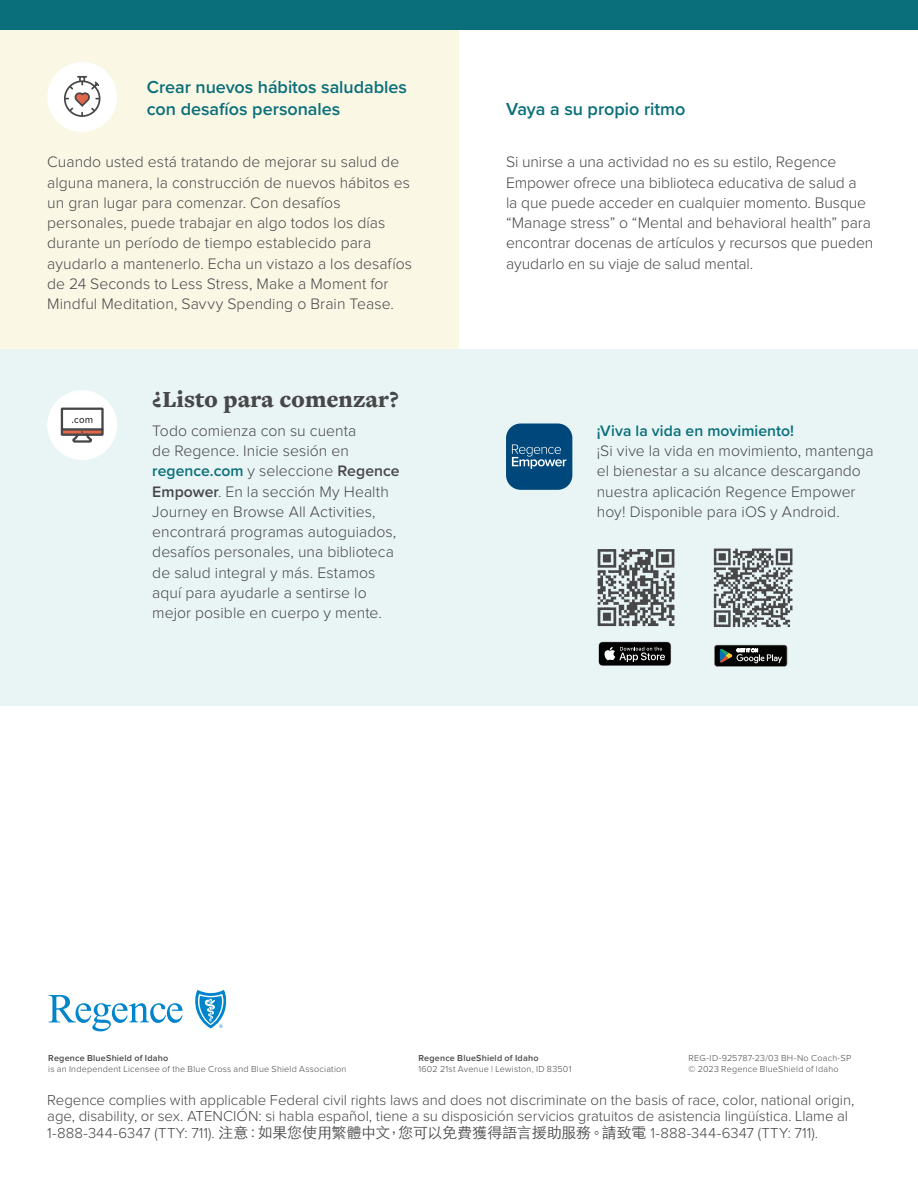
<style>
.page{position:relative;width:918px;height:1188px;background:#fff}
.page>*{position:absolute;margin:0;border:0;box-sizing:border-box;transform-origin:0 0}
.t1{font:900 24px "Freight Text Pro";color:#474749}
.t2{font:600 18px/21.6px "Proxima Nova";letter-spacing:-.005em;color:#0a6f7a}
.t3{font:300 15.75px/20.2px "Proxima Nova";letter-spacing:.005em;color:#474749}
.t4{font:600 15.75px "Proxima Nova";letter-spacing:.005em;color:#0a6f7a}
.t5{font:300 15px/16.5px "Proxima Nova";letter-spacing:-.005em;color:#474749}
.Legal_Licensee_6pt{font:300 9px/10.5px "Proxima Nova";letter-spacing:.025em;color:#474749}
.s1{font-weight:600;color:#0a6f7a}
.s2{font-weight:600}
.s3{font-family:"ST Heiti TC"}
</style>
<div class="page">
<div style="left:0;top:349px;width:918px;height:356px;background:#e9f5f5"></div>
<div style="left:0;top:29px;width:459px;height:320px;background:#fbf7e5"></div>
<div style="left:0;top:0;width:918px;height:29px;background:#0a6f7a"></div>
<div style="left:47px;top:62px;width:70px;height:70px;background:#fff;border-radius:50%"></div>
<svg style="left:64px;top:75px;width:37px;height:42px"></svg>
<div style="left:47px;top:390px;width:70px;height:70px;background:#fff;border-radius:50%"></div>
<svg style="left:60px;top:407px;width:44px;height:36px"></svg>
<img style="left:597px;top:549px;width:78px;height:78px">
<img style="left:713px;top:548px;width:80px;height:80px">
<svg style="left:598px;top:642px;width:73px;height:24px;background:#313131"></svg>
<svg style="left:714px;top:645px;width:73px;height:21px;background:#313330"></svg>
<div style="left:506px;top:424px;width:66px;height:66px;background:#00487b;border-radius:15px"></div>
<svg style="left:512px;top:444px;width:54px;height:25px"></svg>
<svg style="left:195px;top:990px;width:32px;height:38px"></svg>
<svg style="left:49px;top:995px;width:134px;height:36px"></svg>
<p class="t2" style="left:147px;top:76px;width:262px">Crear nuevos hábitos saludables con desafíos personales</p>
<p class="t2" style="left:506px;top:98px;width:181px">Vaya a su propio ritmo</p>
<p class="t3" style="left:47px;top:152px;width:366px">Cuando usted está tratando de mejorar su salud de alguna manera, la construcción de nuevos hábitos es un gran lugar para comenzar. Con desafíos personales, puede trabajar en algo todos los días durante un período de tiempo establecido para ayudarlo a mantenerlo. Echa un vistazo a los desafíos de 24 Seconds to Less Stress, Make a Moment for Mindful Meditation, Savvy Spending o Brain Tease.</p>
<p class="t3" style="left:506px;top:152px;width:369px">Si unirse a una actividad no es su estilo, Regence Empower ofrece una biblioteca educativa de salud a<br>la que puede acceder en cualquier momento. Busque “Manage stress” o “Mental and behavioral health” para encontrar docenas de artículos y recursos que pueden ayudarlo en su viaje de salud mental.</p>
<p class="t1" style="left:152px;top:383px;width:248px">¿Listo para comenzar?</p>
<p class="t3" style="left:152px;top:421px;width:249px">Todo comienza con su cuenta<br>de Regence. Inicie sesión en <span class="s1">regence.com</span> y seleccione <span class="s2">Regence<br>Empower</span>. En la sección My Health<br>Journey en Browse All Activities, encontrará programas autoguiados, desafíos personales, una biblioteca de salud integral y más. Estamos aquí para ayudarle a sentirse lo mejor posible en cuerpo y mente.</p>
<p class="t4" style="left:597px;top:419px;width:199px">¡Viva la vida en movimiento!</p>
<p class="t3" style="left:597px;top:441px;width:278px">¡Si vive la vida en movimiento, mantenga el bienestar a su alcance descargando nuestra aplicación Regence Empower hoy! Disponible para iOS y Android.</p>
<p class="Legal_Licensee_6pt" style="left:48px;top:1053px;width:300px"><span class="s2">Regence BlueShield of Idaho<br></span>is an Independent Licensee of the Blue Cross and Blue Shield Association</p>
<p class="Legal_Licensee_6pt" style="left:418px;top:1053px;width:155px"><span class="s2">Regence BlueShield of Idaho<br></span>1602 21st Avenue | Lewiston, ID 83501</p>
<p class="Legal_Licensee_6pt" style="left:688px;top:1053px;width:164px">REG-ID-925787-23/03 BH-No Coach-SP © 2023 Regence BlueShield of Idaho</p>
<p class="t5" style="left:47px;top:1092px;width:809px">Regence complies with applicable Federal civil rights laws and does not discriminate on the basis of race, color, national origin, age, disability, or sex. ATENCIÓN: si habla español, tiene a su disposición servicios gratuitos de asistencia lingüística. Llame al<br>1-888-344-6347 (TTY: 711). <span class="s3">注意：如果您使用繁體中文，您可以免費獲得語言援助服務。請致電</span> 1-888-344-6347 (TTY: 711).</p>
</div>
